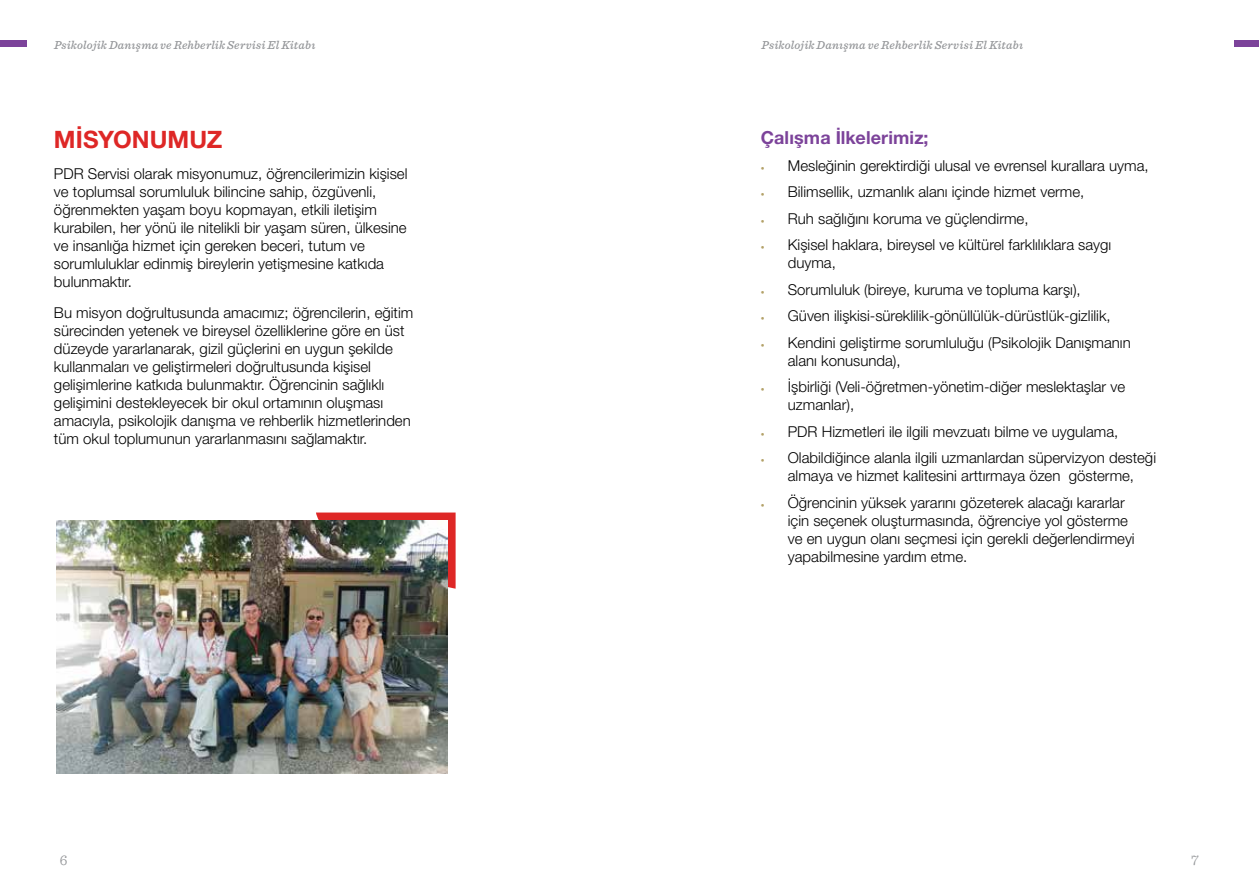
<style>
.page{position:relative;width:1259px;height:893px;background:#fff}
.page>*{position:absolute;margin:0;border:0;box-sizing:border-box;transform-origin:0 0}
.t1{font:700 24px "Helvetica Neue LT Pro";letter-spacing:.005em;color:#de2726}
.t2{font:700 18px "Helvetica Neue LT Pro";letter-spacing:.005em;color:#7c439a}
.t3{font:300 15px/18px "Helvetica Neue LT Pro";color:#000}
.t4{font:300 15px "Sentinel";color:#939598}
.t5{font:italic 500 12px "Sentinel";letter-spacing:.015em;color:#939598}
.s1{font-weight:400;font-size:7.5px;color:#b3a168}
</style>
<div class="page">
<div style="left:0;top:40px;width:27px;height:7px;background:#7c439a"></div>
<div style="left:1233px;top:40px;width:26px;height:7px;background:#7c439a"></div>
<svg style="left:316px;top:512px;width:139px;height:77px"></svg>
<img style="left:56px;top:520px;width:391px;height:253px">
<p class="t5" style="left:54px;top:36px;width:263px">Psikolojik Danışma ve Rehberlik Servisi El Kitabı</p>
<p class="t5" style="left:761px;top:36px;width:263px">Psikolojik Danışma ve Rehberlik Servisi El Kitabı</p>
<h1 class="t1" style="left:54px;top:125px;width:170px">MİSYONUMUZ</h1>
<p class="t3" style="left:54px;top:165px;width:355px">PDR Servisi olarak misyonumuz, öğrencilerimizin kişisel ve toplumsal sorumluluk bilincine sahip, özgüvenli, öğrenmekten yaşam boyu kopmayan, etkili iletişim kurabilen, her yönü ile nitelikli bir yaşam süren, ülkesine ve insanlığa hizmet için gereken beceri, tutum ve sorumluluklar edinmiş bireylerin yetişmesine katkıda bulunmaktır.</p>
<p class="t3" style="left:54px;top:303px;width:361px">Bu misyon doğrultusunda amacımız; öğrencilerin, eğitim sürecinden yetenek ve bireysel özelliklerine göre en üst düzeyde yararlanarak, gizil güçlerini en uygun şekilde kullanmaları ve geliştirmeleri doğrultusunda kişisel gelişimlerine katkıda bulunmaktır. Öğrencinin sağlıklı gelişimini destekleyecek bir okul ortamının oluşması amacıyla, psikolojik danışma ve rehberlik hizmetlerinden tüm okul toplumunun yararlanmasını sağlamaktır.</p>
<p class="t2" style="left:761px;top:126px;width:169px">Çalışma İlkelerimiz;</p>
<p class="t3" style="left:761px;top:156px;width:389px"><span class="s1">•</span> Mesleğinin gerektirdiği ulusal ve evrensel kurallara uyma,</p>
<p class="t3" style="left:761px;top:183px;width:325px"><span class="s1">•</span> Bilimsellik, uzmanlık alanı içinde hizmet verme,</p>
<p class="t3" style="left:761px;top:209px;width:269px"><span class="s1">•</span> Ruh sağlığını koruma ve güçlendirme,</p>
<p class="t3" style="left:788px;top:236px;width:325px;text-indent:-27px"><span class="s1">•</span> Kişisel haklara, bireysel ve kültürel farklılıklara saygı duyma,</p>
<p class="t3" style="left:761px;top:280px;width:321px"><span class="s1">•</span> Sorumluluk (bireye, kuruma ve topluma karşı),</p>
<p class="t3" style="left:761px;top:307px;width:351px"><span class="s1">•</span> Güven ilişkisi-süreklilik-gönüllülük-dürüstlük-gizlilik,</p>
<p class="t3" style="left:788px;top:333px;width:344px;text-indent:-27px"><span class="s1">•</span> Kendini geliştirme sorumluluğu (Psikolojik Danışmanın alanı konusunda),</p>
<p class="t3" style="left:788px;top:378px;width:339px;text-indent:-27px"><span class="s1">•</span> İşbirliği (Veli-öğretmen-yönetim-diğer meslektaşlar ve uzmanlar),</p>
<p class="t3" style="left:761px;top:422px;width:359px"><span class="s1">•</span> PDR Hizmetleri ile ilgili mevzuatı bilme ve uygulama,</p>
<p class="t3" style="left:761px;top:449px;width:397px;text-align:center"><span class="s1">•</span> Olabildiğince alanla ilgili uzmanlardan süpervizyon desteği almaya ve hizmet kalitesini arttırmaya özen gösterme,</p>
<p class="t3" style="left:788px;top:493px;width:348px;text-indent:-27px"><span class="s1">•</span> Öğrencinin yüksek yararını gözeterek alacağı kararlar için seçenek oluşturmasında, öğrenciye yol gösterme ve en uygun olanı seçmesi için gerekli değerlendirmeyi yapabilmesine yardım etme.</p>
<p class="t4" style="left:60px;top:848px;width:9px">6</p>
<p class="t4" style="left:1191px;top:848px;width:9px">7</p>
</div>
